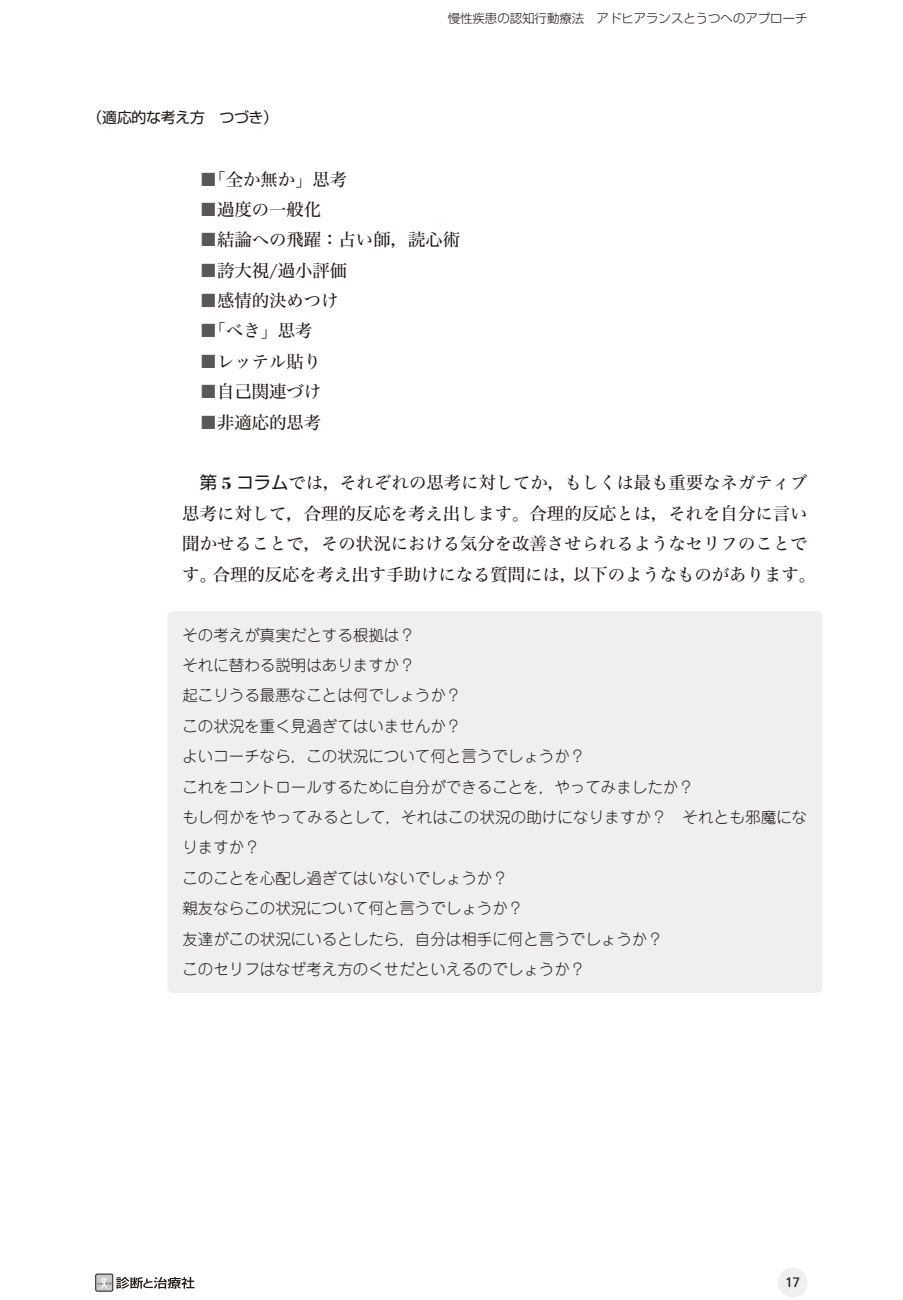
<style>
.page{position:relative;width:903px;height:1300px;background:#fff}
.page>*{position:absolute;margin:0;border:0;box-sizing:border-box;transform-origin:0 0}
.t1{font:17.32px/30.4px "Hira Min Std W4";color:#221815;text-align:center}
.t2{font:300 15.58px/30.4px "Jun 101 Pro";color:#221815}
.t3{font:14.88px "Shin Go Pr 6";letter-spacing:-.02em;color:#221815}
.t4{font:13.65px "Frutiger LT Std";color:#221815}
.t5{font:300 12.42px "Shin Go Pr 6";color:#221815}
.s1{color:#595757}
.s2{font-family:"Shin Go Pr 6"}
.s3{font-family:"Bodoni Std";font-weight:700}
</style>
<div class="page">
<div style="left:167px;top:611px;width:655px;height:382px;background:#efefef;border-radius:5px"></div>
<div style="left:778px;top:1267px;width:29px;height:30px;background:#efefef;border-radius:50%"></div>
<div style="left:95px;top:1274px;width:18px;height:17px;border:1px solid #221815;border-radius:2px"></div>
<svg style="left:97px;top:1276px;width:97px;height:13px"></svg>
<p class="t3" style="left:88px;top:105px;width:192px">（適応的な考え方 つづき）</p>
<p class="t5" style="left:448px;top:8px;width:361px">慢性疾患の認知行動療法 アドヒアランスとうつへのアプローチ</p>
<p class="t1" style="left:200px;top:163px;width:149px"><span class="s1">■</span>「全か無か」思考</p>
<p class="t1" style="left:200px;top:194px;width:123px"><span class="s1">■</span>過度の一般化</p>
<p class="t1" style="left:200px;top:224px;width:262px"><span class="s1">■</span>結論への飛躍：占い師，読心術</p>
<p class="t1" style="left:200px;top:255px;width:149px"><span class="s1">■</span>誇大視/過小評価</p>
<p class="t1" style="left:200px;top:285px;width:140px"><span class="s1">■</span>感情的決めつけ</p>
<p class="t1" style="left:200px;top:315px;width:114px"><span class="s1">■</span>「べき」思考</p>
<p class="t1" style="left:200px;top:346px;width:123px"><span class="s1">■</span>レッテル貼り</p>
<p class="t1" style="left:200px;top:376px;width:123px"><span class="s1">■</span>自己関連づけ</p>
<p class="t1" style="left:200px;top:407px;width:123px"><span class="s1">■</span>非適応的思考</p>
<p class="t1" style="left:182px;top:467px;width:635px"><span class="s2">第</span> <span class="s3">5</span> <span class="s2">コラム</span>では，それぞれの思考に対してか，もしくは最も重要なネガティブ<br>思考に対して，合理的反応を考え出します。合理的反応とは，それを自分に言い聞かせることで，その状況における気分を改善させられるようなセリフのことです。合理的反応を考え出す手助けになる質問には，以下のようなものがあります。</p>
<p class="t2" style="left:182px;top:618px;width:627px">その考えが真実だとする根拠は？<br>それに替わる説明はありますか？<br>起こりうる最悪なことは何でしょうか？<br>この状況を重く見過ぎてはいませんか？<br>よいコーチなら，この状況について何と言うでしょうか？<br>これをコントロールするために自分ができることを，やってみましたか？<br>もし何かをやってみるとして，それはこの状況の助けになりますか？ それとも邪魔になりますか？<br>このことを心配し過ぎてはいないでしょうか？<br>親友ならこの状況について何と言うでしょうか？<br>友達がこの状況にいるとしたら，自分は相手に何と言うでしょうか？<br>このセリフはなぜ考え方のくせだといえるのでしょうか？</p>
<p class="t4" style="left:785px;top:1274px;width:17px">17</p>
</div>
